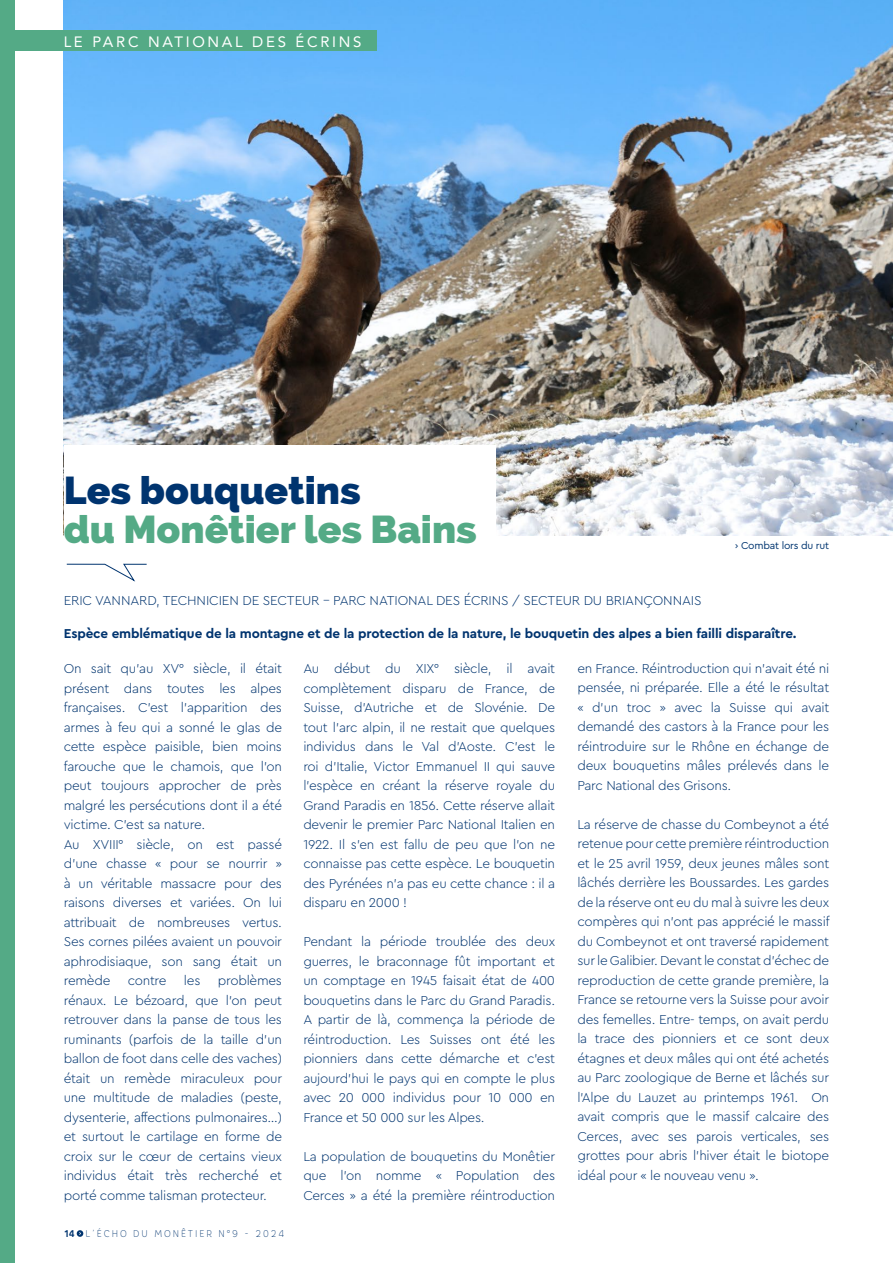
<style>
.page{position:relative;width:893px;height:1263px;background:#fff}
.page>*{position:absolute;margin:0;border:0;box-sizing:border-box;transform-origin:0 0}
.t1{font:800 39px "Raleway";color:#54aa86}
.t2{font:800 39px "Raleway";color:#00346f}
.t3{font:15px "Avenir";letter-spacing:.18em;color:#fff}
.t4{font:300 13.5px/19.5px "Cera Pro";letter-spacing:-.02em;color:#00346f;text-align:justify}
.t5{font:700 13.5px "Cera Pro";letter-spacing:-.01em;color:#00346f}
.t6{font:10.5px "Cera Basic";letter-spacing:-.02em;color:#003570}
.t7{font:100 9.75px "Core Rhino 25";letter-spacing:.22em;color:#00346f;scale:.9 1}
.s1{font-family:"Core Rhino 65";font-weight:700}
</style>
<div class="page">
<svg style="left:77px;top:1230px;width:6px;height:7px"></svg>
<img style="left:64px;top:0;width:829px;height:535px">
<div style="left:0;top:31px;width:376px;height:20px;background:#54aa86"></div>
<div style="left:0;top:0;width:15px;height:1263px;background:#54aa86"></div>
<div style="left:64px;top:445px;width:432px;height:121px;background:#fff"></div>
<svg style="left:66px;top:563px;width:81px;height:19px"></svg>
<p class="t3" style="left:64px;top:30px;width:299px">LE PARC NATIONAL DES ÉCRINS</p>
<h1 class="t2" style="left:64px;top:468px;width:298px">Les bouquetins</h1>
<h1 class="t1" style="left:64px;top:507px;width:415px">du Monêtier les Bains</h1>
<p class="t4" style="left:64px;top:590px;width:639px">ERIC VANNARD, TECHNICIEN DE SECTEUR - PARC NATIONAL DES ÉCRINS / SECTEUR DU BRIANÇONNAIS</p>
<p class="t6" style="left:735px;top:539px;width:95px">› Combat lors du rut</p>
<p class="t5" style="left:64px;top:625px;width:734px">Espèce emblématique de la montagne et de la protection de la nature, le bouquetin des alpes a bien failli disparaître.</p>
<p class="t4" style="left:64px;top:658px;width:220px;text-align:left">On sait qu'au XV° siècle, il était présent dans toutes les alpes françaises. C'est l'apparition des armes à feu qui a sonné le glas de cette espèce paisible, bien moins farouche que le chamois, que l'on peut toujours approcher de près malgré les persécutions dont il a été victime. C'est sa nature.<br>Au XVIII° siècle, on est passé d'une chasse « pour se nourrir » à un véritable massacre pour des raisons diverses et variées. On lui attribuait de nombreuses vertus.<br>Ses cornes pilées avaient un pouvoir aphrodisiaque, son sang était un remède</p>
<p class="t4" style="left:577px;top:658px;width:253px">en France. Réintroduction qui n’avait été ni pensée, ni préparée. Elle a été le résultat « d’un troc » avec la Suisse qui avait demandé des castors à la France pour les réintroduire sur le Rhône en échange de deux bouquetins mâles prélevés dans le Parc National des Grisons.</p>
<p class="t4" style="left:577px;top:814px;width:254px">La réserve de chasse du Combeynot a été retenue pour cette première réintroduction et le 25 avril 1959, deux jeunes mâles sont lâchés derrière les Boussardes. Les gardes de la réserve ont eu du mal à suivre les deux compères qui n’ont pas apprécié le massif du Combeynot et ont traversé rapidement sur le Galibier. Devant le constat d’échec de reproduction de cette grande première, la France se retourne vers la Suisse pour avoir des femelles. Entre- temps, on avait perdu la trace des pionniers et ce sont deux étagnes et deux mâles qui ont été achetés au Parc zoologique de Berne et lâchés sur l’Alpe du Lauzet au printemps 1961. On avait compris que le massif calcaire des Cerces, avec ses parois verticales, ses grottes pour abris l’hiver était le biotope idéal pour « le nouveau venu ».</p>
<p class="t4" style="left:303px;top:658px;width:253px">Au début du XIX° siècle, il avait complètement disparu de France, de Suisse, d’Autriche et de Slovénie. De tout l’arc alpin, il ne restait que quelques individus dans le Val d’Aoste. C’est le roi d’Italie, Victor Emmanuel II qui sauve l’espèce en créant la réserve royale du Grand Paradis en 1856. Cette réserve allait devenir le premier Parc National Italien en 1922. Il s’en est fallu de peu que l’on ne connaisse pas cette espèce. Le bouquetin des Pyrénées n’a pas eu cette chance : il a disparu en 2000 !</p>
<p class="t4" style="left:303px;top:931px;width:253px">Pendant la période troublée des deux guerres, le braconnage fût important et un comptage en 1945 faisait état de 400 bouquetins dans le Parc du Grand Paradis.<br>A partir de là, commença la période de réintroduction. Les Suisses ont été les pionniers dans cette démarche et c’est aujourd’hui le pays qui en compte le plus avec 20 000 individus pour 10 000 en France et 50 000 sur les Alpes.</p>
<p class="t4" style="left:303px;top:1146px;width:253px">La population de bouquetins du Monêtier que l’on nomme « Population des Cerces » a été la première réintroduction</p>
<p class="t4" style="left:64px;top:970px;width:220px;text-indent:154px">problèmes rénaux. Le bézoard, que l’on peut retrouver dans la panse de tous les ruminants (parfois de la taille d’un ballon de foot dans celle des vaches) était un remède miraculeux pour une multitude de maladies (peste, dysenterie, affections pulmonaires…) et surtout le cartilage en forme de croix sur le cœur de certains vieux individus était très recherché et porté comme talisman protecteur.</p>
<p class="t4" style="left:128px;top:970px;width:40px">contre</p>
<p class="t4" style="left:184px;top:970px;width:18px">les</p>
<p class="t7" style="left:64px;top:1227px;width:246px"><span class="s1">14</span> L’ÉCHO DU MONÊTIER N°9 - 2024</p>
</div>
